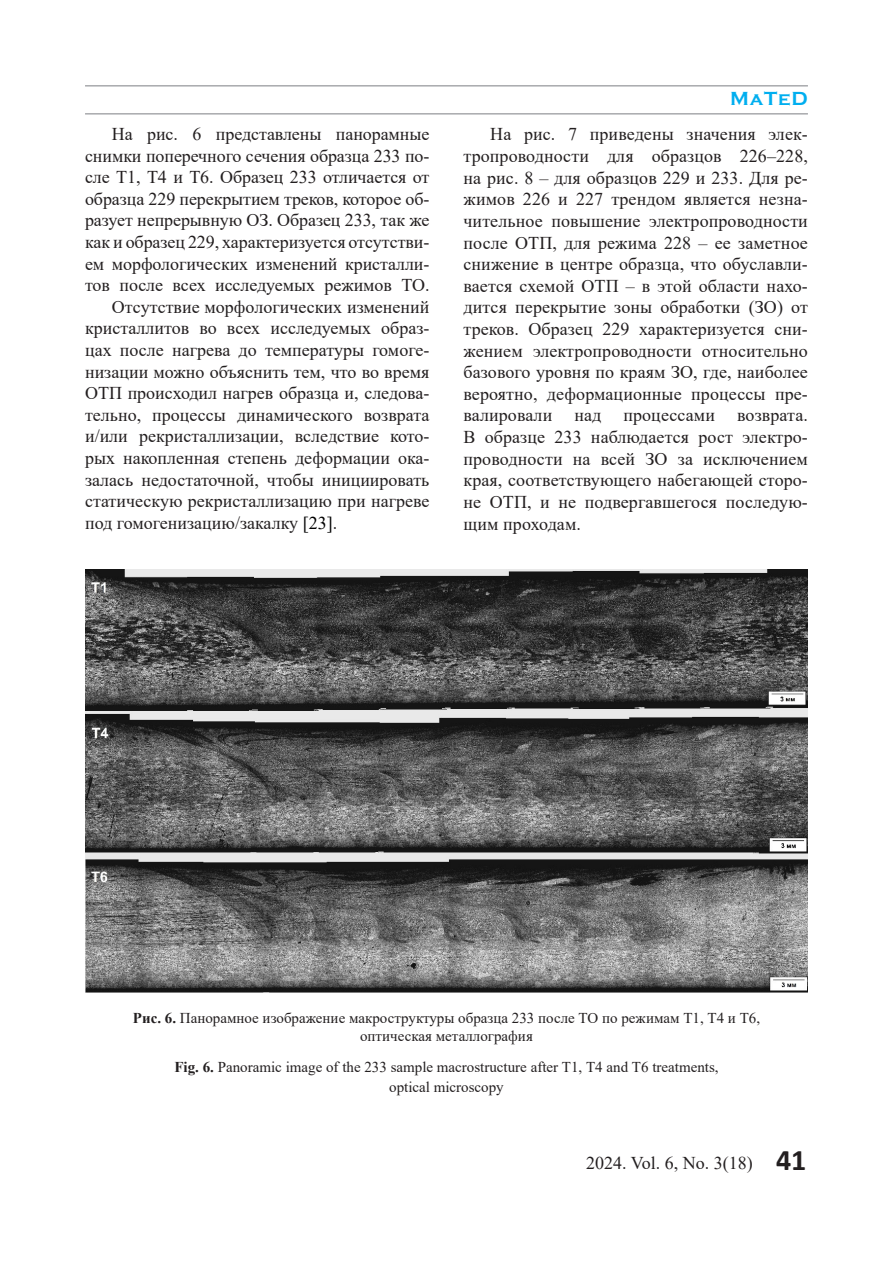
<style>
.page{position:relative;width:893px;height:1263px;background:#fff}
.page>*{position:absolute;margin:0;border:0;box-sizing:border-box;transform-origin:0 0}
.t1{font:700 19.5px "Copperplate Gothic";letter-spacing:.04em;color:#00aeef}
.t2{font:18px/21.6px "Times New Roman";color:#231f20;text-align:justify}
.t3{font:15px/18px "Times New Roman";color:#231f20;text-align:center}
.s1{color:#000}
.s2{font-weight:700}
.s3{font-family:"Calibri";font-weight:700;font-size:30px}
</style>
<div class="page">
<hr style="left:85px;top:113px;width:723px;height:2px;background:#a8a9ad">
<hr style="left:85px;top:85px;width:723px;height:2px;background:#a8a9ad">
<img style="left:85px;top:570px;width:723px;height:422px">
<p class="t2" style="left:85px;top:123px;width:346px;text-indent:27px">На рис. 6 представлены панорамные снимки поперечного сечения образца 233 по&shy;сле Т1, Т4 и Т6. Образец 233 отличается от образца 229 перекрытием треков, которое об&shy;разует непрерывную ОЗ. Образец 233, так же как и образец 229, характеризуется отсутстви&shy;ем морфологических изменений кристалли&shy;тов после всех исследуемых режимов ТО.</p>
<p class="t2" style="left:85px;top:295px;width:346px;text-indent:27px">Отсутствие морфологических изменений кристаллитов во всех исследуемых образ&shy;цах после нагрева до температуры гомоге&shy;низации можно объяснить тем, что во время ОТП происходил нагрев образца и, следова&shy;тельно, процессы динамического возврата и/или рекристаллизации, вследствие кото&shy;рых накопленная степень деформации ока&shy;залась недостаточной, чтобы инициировать статическую рекристаллизацию при нагреве под гомогенизацию/закалку <span class="s1">[23]</span>.</p>
<p class="t1" style="left:730px;top:88px;width:79px">MaTeD</p>
<p class="t2" style="left:463px;top:123px;width:346px;text-indent:27px">На рис. 7 приведены значения элек&shy;тропроводности для образцов 226<span class="s1">–</span>228, на рис. 8 – для образцов 229 и 233. Для ре&shy;жимов 226 и 227 трендом является незна&shy;чительное повышение электропроводности после ОТП, для режима 228 – ее заметное снижение в центре образца, что обуславли&shy;вается схемой ОТП – в этой области нахо&shy;дится перекрытие зоны обработки (ЗО) от треков. Образец 229 характеризуется сни&shy;жением электропроводности относительно базового уровня по краям ЗО, где, наиболее вероятно, деформационные процессы пре&shy;валировали над процессами возврата.<br>В образце 233 наблюдается рост электро&shy;проводности на всей ЗО за исключением края, соответствующего набегающей сторо&shy;не ОТП, и не подвергавшегося последую&shy;щим проходам.</p>
<p class="t3" style="left:133px;top:1008px;width:629px"><span class="s2">Рис. 6.</span> Панорамное изображение макроструктуры образца 233 после ТО по режимам Т1, Т4 и Т6, оптическая металлография</p>
<p class="t3" style="left:174px;top:1056px;width:546px;line-height:20.7px"><span class="s2">Fig. 6.</span> Panoramic image of the 233 sample macrostructure after Т1, Т4 and Т6 treatments, optical microscopy</p>
<p class="t2" style="left:586px;top:1152px;width:222px">2024. Vol. 6, No. 3(18) <span class="s3">41</span></p>
</div>
